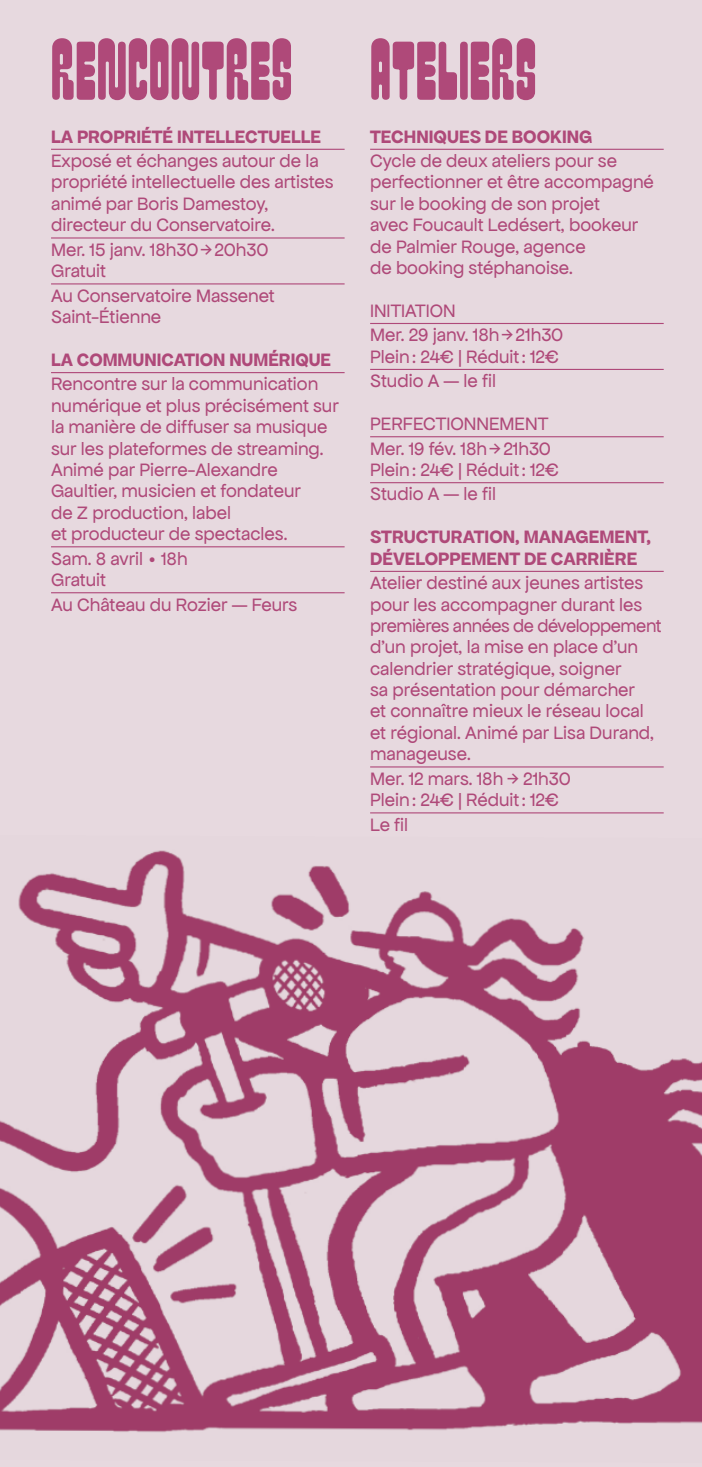
<style>
.page{position:relative;width:702px;height:1467px;background:#e7d9df}
.page>*{position:absolute;margin:0;border:0;box-sizing:border-box;transform-origin:0 0}
.t1{font:76.5px "Pimpit";letter-spacing:.01em;color:#af4979}
.t2{font:19.12px/21.4px "Apfel Grotezk";color:#af4979}
.t3{font:700 19.12px/21.4px "Apfel Grotezk";color:#af4979}
</style>
<div class="page">
<img style="left:0;top:850px;width:702px;height:583px">
<hr style="left:51px;top:149px;width:293px;height:1px;background:#af4979">
<hr style="left:51px;top:237px;width:293px;height:2px;background:#af4979">
<hr style="left:51px;top:283px;width:293px;height:1px;background:#af4979">
<hr style="left:51px;top:372px;width:293px;height:1px;background:#af4979">
<hr style="left:51px;top:546px;width:293px;height:1px;background:#af4979">
<hr style="left:51px;top:592px;width:293px;height:1px;background:#af4979">
<hr style="left:370px;top:149px;width:293px;height:1px;background:#af4979">
<hr style="left:370px;top:323px;width:293px;height:1px;background:#af4979">
<hr style="left:370px;top:369px;width:293px;height:1px;background:#af4979">
<hr style="left:370px;top:436px;width:293px;height:1px;background:#af4979">
<hr style="left:370px;top:482px;width:293px;height:1px;background:#af4979">
<hr style="left:370px;top:571px;width:293px;height:1px;background:#af4979">
<hr style="left:370px;top:766px;width:293px;height:1px;background:#af4979">
<hr style="left:370px;top:812px;width:293px;height:1px;background:#af4979">
<h1 class="t1" style="left:51px;top:19px;width:242px">RENCONTRES</h1>
<p class="t3" style="left:51px;top:126px;width:271px">LA PROPRIÉTÉ INTELLECTUELLE</p>
<p class="t2" style="left:51px;top:150px;width:284px">Exposé et échanges autour de la propriété intellectuelle des artistes animé par Boris Damestoy, directeur du Conservatoire.</p>
<p class="t2" style="left:51px;top:239px;width:219px">Mer. 15 janv. 18h30→20h30<br>Gratuit</p>
<p class="t2" style="left:51px;top:285px;width:225px">Au Conservatoire Massenet<br>Saint-Étienne</p>
<p class="t3" style="left:51px;top:349px;width:281px">LA COMMUNICATION NUMÉRIQUE</p>
<p class="t2" style="left:51px;top:374px;width:289px">Rencontre sur la communication numérique et plus précisément sur la manière de diffuser sa musique sur les plateformes de streaming.<br>Animé par Pierre-Alexandre<br>Gaultier, musicien et fondateur<br>de Z production, label<br>et producteur de spectacles.</p>
<p class="t2" style="left:51px;top:548px;width:138px">Sam. 8 avril • 18h<br>Gratuit</p>
<p class="t2" style="left:51px;top:594px;width:248px">Au Château du Rozier — Feurs</p>
<h1 class="t1" style="left:370px;top:19px;width:168px">ATELIERS</h1>
<p class="t3" style="left:370px;top:126px;width:224px">TECHNIQUES DE BOOKING</p>
<p class="t2" style="left:370px;top:150px;width:285px">Cycle de deux ateliers pour se perfectionner et être accompagné sur le booking de son projet<br>avec Foucault Ledésert, bookeur de Palmier Rouge, agence<br>de booking stéphanoise.</p>
<p class="t2" style="left:370px;top:298px;width:195px;line-height:24.5px">INITIATION<br>Mer. 29 janv. 18h→21h30</p>
<p class="t2" style="left:370px;top:344px;width:190px;line-height:24.5px">Plein: 24€ | Réduit: 12€<br>Studio A — le fil</p>
<p class="t2" style="left:370px;top:412px;width:182px;line-height:24.5px">PERFECTIONNEMENT<br>Mer. 19 fév. 18h→21h30</p>
<p class="t2" style="left:370px;top:457px;width:190px;line-height:24.5px">Plein: 24€ | Réduit: 12€<br>Studio A — le fil</p>
<p class="t3" style="left:370px;top:526px;width:282px">STRUCTURATION, MANAGEMENT,<br>DÉVELOPPEMENT DE CARRIÈRE</p>
<p class="t2" style="left:370px;top:572px;width:293px">Atelier destiné aux jeunes artistes pour les accompagner durant les premières années de développement d’un projet, la mise en place d’un calendrier stratégique, soigner<br>sa présentation pour démarcher<br>et connaître mieux le réseau local et régional. Animé par Lisa Durand, manageuse.</p>
<p class="t2" style="left:370px;top:768px;width:202px">Mer. 12 mars. 18h → 21h30<br>Plein: 24€ | Réduit: 12€</p>
<p class="t2" style="left:370px;top:814px;width:40px">Le fil</p>
</div>
